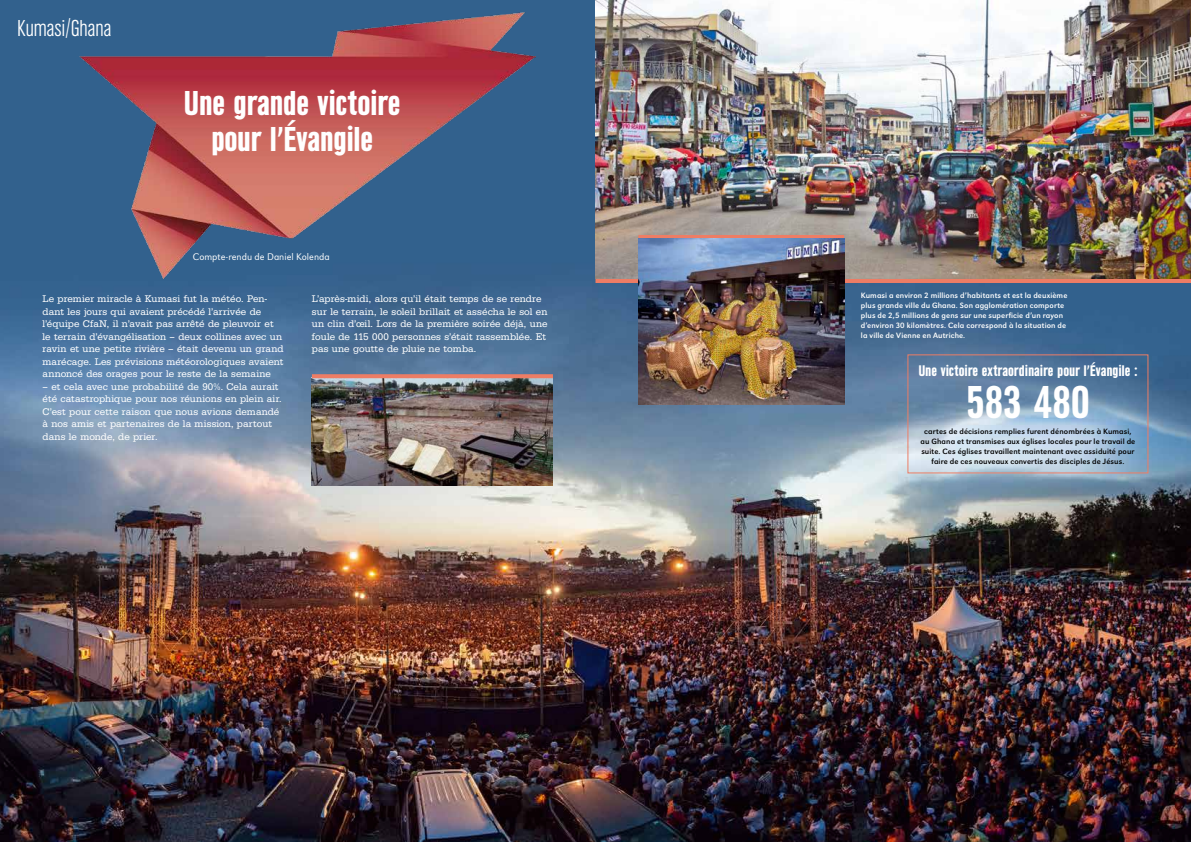
<style>
.page{position:relative;width:1191px;height:842px;background:#fff}
.page>*{position:absolute;margin:0;border:0;box-sizing:border-box;transform-origin:0 0}
.t1{font:48px "URW Grotesk TOT Bol Con";letter-spacing:-.01em;color:#fff}
.t2{font:36px/36px "URW Grotesk TOT Bol Con";letter-spacing:-.015em;color:#fff;text-align:center}
.t3{font:24px "URW Grotesk TOT Lig Con";letter-spacing:.005em;color:#fff}
.t4{font:16px "URW Grotesk TOT Bol Con";letter-spacing:-.005em;color:#fff}
.t5{font:10px/12.5px "URW Egyptienne TOT";letter-spacing:.01em;color:#fff}
.t6{font:300 10px "URW Grotesk TOT";letter-spacing:.005em;color:#fff}
.t7{font:8px/10px "URW Grotesk TOT";letter-spacing:.015em;color:#fff}
.t8{font:8px/10px "URW Grotesk TOT";letter-spacing:.015em;color:#000;text-align:center}
</style>
<div class="page">
<img style="left:0;top:0;width:1191px;height:842px">
<img style="left:79px;top:13px;width:457px;height:266px">
<img style="left:595px;top:0;width:596px;height:279px">
<hr style="left:595px;top:279px;width:596px;height:4px;background:#ed7d65">
<svg style="left:638px;top:235px;width:206px;height:4px"></svg>
<img style="left:638px;top:239px;width:206px;height:165px">
<img style="left:312px;top:378px;width:241px;height:108px">
<svg style="left:312px;top:374px;width:241px;height:4px"></svg>
<div style="left:907px;top:354px;width:241px;height:119px;border:1px solid #ed7d65"></div>
<h3 class="t3" style="left:17px;top:16px;width:96px">Kumasi/Ghana</h3>
<h2 class="t2" style="left:183px;top:86px;width:219px">Une grande victoire pour l’Évangile</h2>
<p class="t6" style="left:193px;top:251px;width:138px">Compte-rendu de Daniel Kolenda</p>
<p class="t5" style="left:43px;top:293px;width:242px">Le premier miracle à Kumasi fut la météo. Pen&shy;dant les jours qui avaient précédé l’arrivée de l’équipe CfaN, il n’avait pas arrêté de pleuvoir et le terrain d’évangélisation – deux collines avec un ravin et une petite rivière – était devenu un grand marécage. Les prévisions météorologiques avaient annoncé des orages pour le reste de la semaine</p>
<p class="t5" style="left:43px;top:381px;width:241px">– et cela avec une probabilité de 90%. Cela aurait été catastrophique pour nos réunions en plein air.<br>C’est pour cette raison que nous avions demandé à nos amis et partenaires de la mission, partout dans le monde, de prier.</p>
<p class="t5" style="left:312px;top:293px;width:237px">L’après-midi, alors qu’il était temps de se rendre sur le terrain, le soleil brillait et assécha le sol en un clin d’œil. Lors de la première soirée déjà, une foule de 115 000 personnes s’était rassemblée. Et pas une goutte de pluie ne tomba.</p>
<p class="t7" style="left:861px;top:290px;width:208px">Kumasi a environ 2 millions d’habitants et est la deuxième plus grande ville du Ghana. Son agglomération comporte plus de 2,5 millions de gens sur une superficie d’un rayon d’environ 30 kilomètres. Cela correspond à la situation de la ville de Vienne en Autriche.</p>
<h3 class="t4" style="left:918px;top:362px;width:221px">Une victoire extraordinaire pour l’Évangile :</h3>
<h1 class="t1" style="left:965px;top:376px;width:126px">583 480</h1>
<p class="t8" style="left:920px;top:426px;width:216px">cartes de décisions remplies furent dénombrées à Kumasi, au Ghana et transmises aux églises locales pour le travail de suite. Ces églises travaillent maintenant avec assiduité pour faire de ces nouveaux convertis des disciples de Jésus.</p>
</div>
